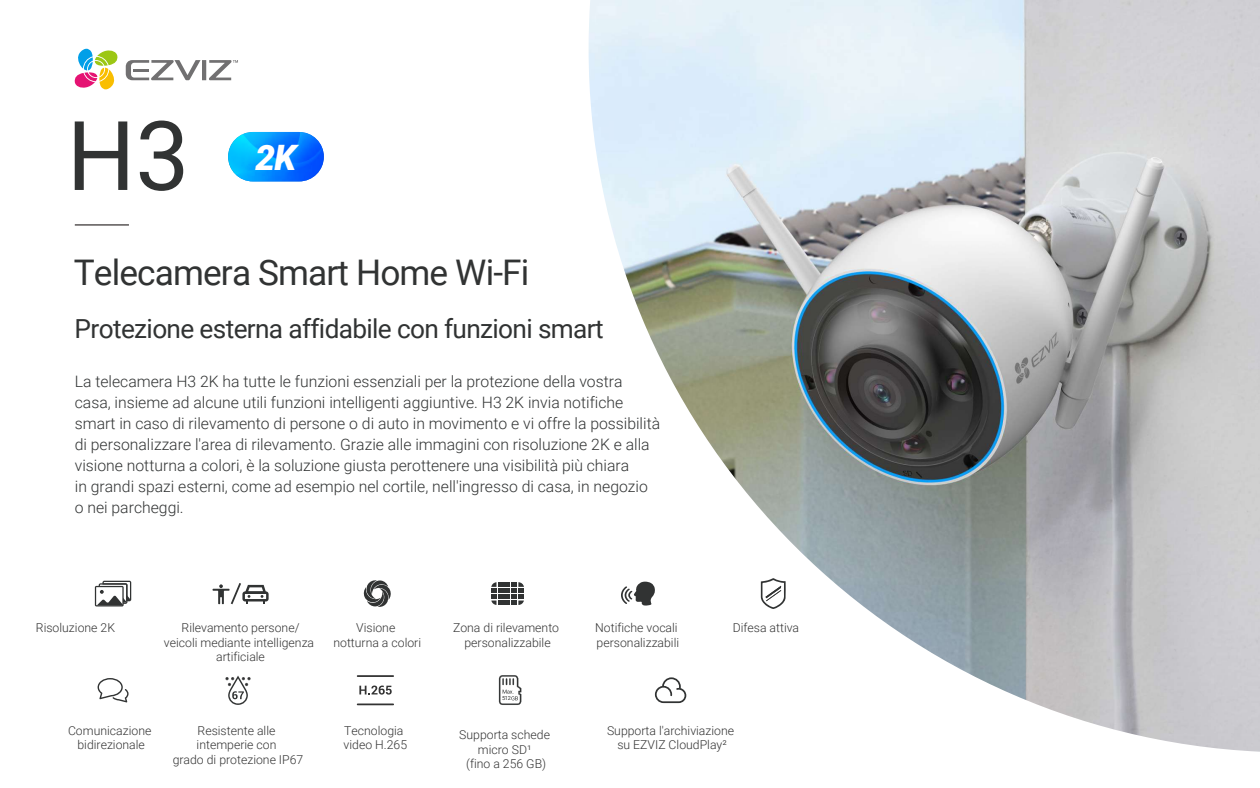
<style>
.page{position:relative;width:1260px;height:788px;background:#fff}
.page>*{position:absolute;margin:0;border:0;box-sizing:border-box;transform-origin:0 0}
.t1{font:96.25px "Roboto";color:#313333}
.t2{font:35.26px "Roboto";letter-spacing:-.025em;color:#313333}
.t3{font:italic 900 35px "Roboto";color:#fff}
.t4{font:26.25px "Roboto";letter-spacing:-.025em;color:#313333}
.t5{font:300 15.75px/21px "Roboto";color:#313333}
.t6{font:300 12.25px/14.7px "Roboto";color:#333;text-align:center}
.t7{font:5.6px "Roboto";color:#313333}
</style>
<div class="page">
<hr style="left:75px;top:224px;width:54px;height:1px;background:#070001">
<svg style="left:74px;top:49px;width:44px;height:40px"></svg>
<svg style="left:126px;top:60px;width:112px;height:20px"></svg>
<svg style="left:98px;top:678px;width:31px;height:24px"></svg>
<svg style="left:95px;top:580px;width:36px;height:26px"></svg>
<svg style="left:363px;top:580px;width:28px;height:27px"></svg>
<img style="left:589px;top:0;width:671px;height:751px">
<img style="left:228px;top:132px;width:96px;height:49px;border-radius:25px">
<svg style="left:213px;top:583px;width:56px;height:21px"></svg>
<svg style="left:621px;top:581px;width:34px;height:24px"></svg>
<svg style="left:226px;top:675px;width:24px;height:29px"></svg>
<svg style="left:359px;top:685px;width:33px;height:9px"></svg>
<hr style="left:357px;top:675px;width:37px;height:2px;background:#333">
<hr style="left:357px;top:703px;width:37px;height:2px;background:#333">
<svg style="left:655px;top:677px;width:31px;height:26px"></svg>
<svg style="left:491px;top:582px;width:33px;height:23px"></svg>
<svg style="left:499px;top:675px;width:22px;height:30px"></svg>
<h1 class="t1" style="left:67px;top:88px;width:124px">H3</h1>
<h3 class="t3" style="left:256px;top:132px;width:42px">2K</h3>
<h2 class="t2" style="left:74px;top:248px;width:457px">Telecamera Smart Home Wi-Fi</h2>
<h3 class="t4" style="left:75px;top:310px;width:531px">Protezione esterna affidabile con funzioni smart</h3>
<p class="t5" style="left:75px;top:370px;width:587px">La telecamera H3 2K ha tutte le funzioni essenziali per la protezione della vostra casa, insieme ad alcune utili funzioni intelligenti aggiuntive. H3 2K invia notifiche smart in caso di rilevamento di persone o di auto in movimento e vi offre la possibilità di personalizzare l'area di rilevamento. Grazie alle immagini con risoluzione 2K e alla visione notturna a colori, è la soluzione giusta perottenere una visibilità più chiara<br>in grandi spazi esterni, come ad esempio nel cortile, nell'ingresso di casa, in negozio o nei parcheggi.</p>
<p class="t6" style="left:36px;top:619px;width:81px">Risoluzione 2K</p>
<p class="t6" style="left:164px;top:619px;width:152px">Rilevamento persone/ veicoli mediante intelligenza artificiale</p>
<p class="t6" style="left:333px;top:619px;width:89px">Visione notturna a colori</p>
<p class="t6" style="left:453px;top:619px;width:108px">Zona di rilevamento personalizzabile</p>
<p class="t7" style="left:502px;top:694px;width:10px">512</p>
<p class="t6" style="left:595px;top:619px;width:86px;text-align:left">Notifiche vocali personalizzabili</p>
<p class="t6" style="left:733px;top:619px;width:68px">Difesa attiva</p>
<p class="t6" style="left:68px;top:722px;width:85px">Comunicazione bidirezionale</p>
<p class="t6" style="left:173px;top:722px;width:132px">Resistente alle intemperie con<br>grado di protezione IP67</p>
<p class="t6" style="left:459px;top:726px;width:92px">Supporta schede micro SD¹<br>(fino a 256 GB)</p>
<p class="t6" style="left:607px;top:722px;width:129px">Supporta l'archiviazione su EZVIZ CloudPlay²</p>
<p class="t6" style="left:344px;top:722px;width:65px;text-align:left">Tecnologia video H.265</p>
</div>
